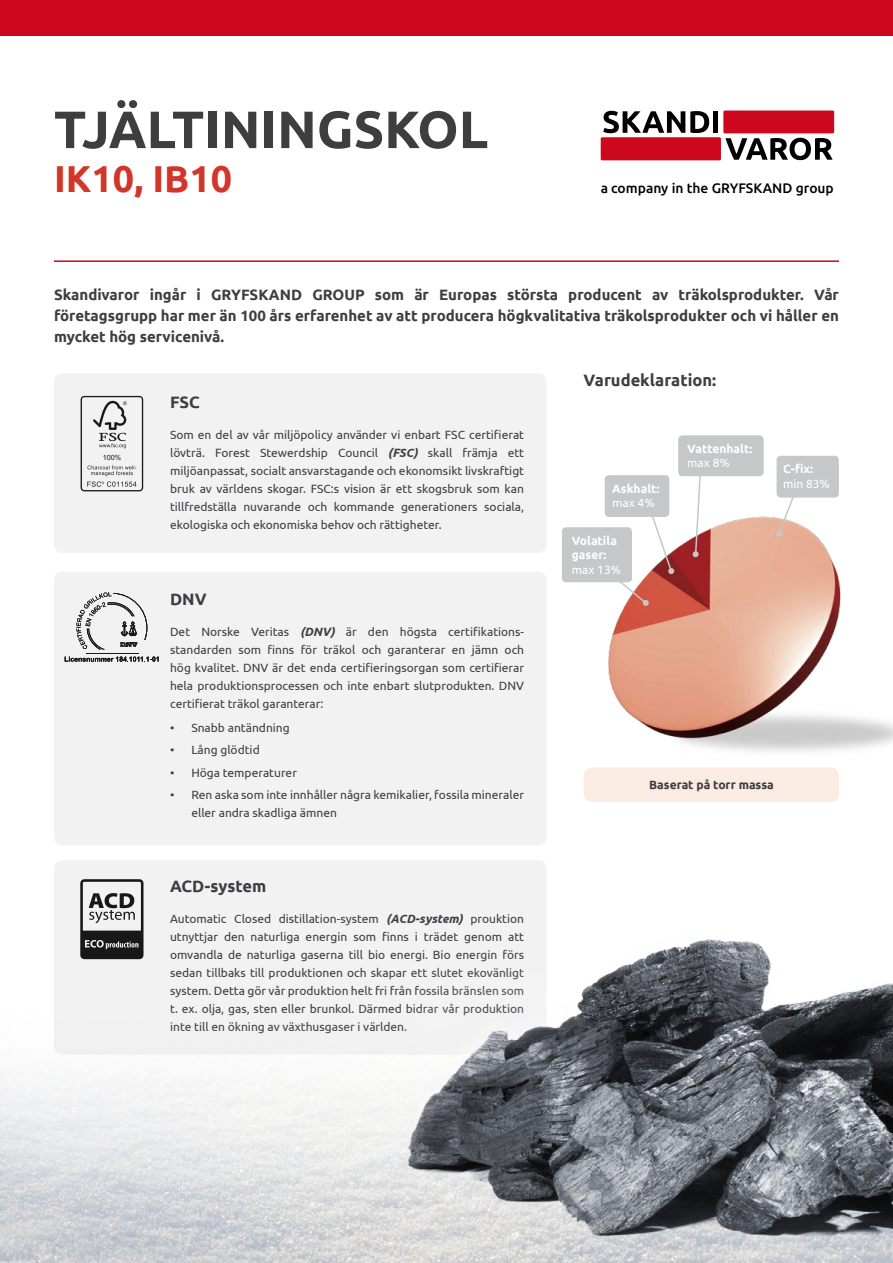
<style>
.page{position:relative;width:893px;height:1263px;background:#fff}
.page>*{position:absolute;margin:0;border:0;box-sizing:border-box;transform-origin:0 0}
.t1{font:700 52.5px "Ubuntu";color:#3e3d40}
.t2{font:700 37.5px "Ubuntu";color:#d13629}
.t3{font:700 16.5px "Ubuntu";color:#3e3d40}
.t4{font:700 15px/21px "Ubuntu";color:#3e3d40;text-align:justify}
.t5{font:500 13.8px "Ubuntu";color:#000}
.t6{font:12px/18px "Ubuntu";color:#3e3d40;text-align:justify}
.t7{font:700 12px/14.4px "Ubuntu";color:#fff}
.t8{font:12px "Ubuntu";color:#fff}
.t9{font:700 12px "Ubuntu";color:#3e3d40}
.t10{font:7.2px "Arial";color:#000}
.s1{font-weight:700;font-style:italic}
</style>
<div class="page">
<div style="left:54px;top:572px;width:492px;height:273px;background:#f2f2f3;border-radius:9px"></div>
<div style="left:54px;top:860px;width:492px;height:194px;background:#f2f2f3;border-radius:9px"></div>
<div style="left:0;top:0;width:893px;height:35px;background:#cd071e"></div>
<div style="left:723px;top:111px;width:111px;height:22px;background:#cd071e"></div>
<div style="left:601px;top:137px;width:120px;height:23px;background:#cd071e"></div>
<svg style="left:603px;top:111px;width:106px;height:22px"></svg>
<div style="left:713px;top:111px;width:5px;height:22px;background:#000"></div>
<svg style="left:725px;top:138px;width:107px;height:22px"></svg>
<div style="left:54px;top:373px;width:492px;height:180px;background:#f2f2f3;border-radius:9px"></div>
<hr style="left:54px;top:260px;width:785px;height:2px;background:#cd071e">
<svg style="left:81px;top:396px;width:62px;height:95px"></svg>
<svg style="left:65px;top:656px;width:94px;height:6px"></svg>
<hr style="left:86px;top:653px;width:52px;height:1px;background:#000">
<svg style="left:76px;top:592px;width:71px;height:57px"></svg>
<svg style="left:80px;top:879px;width:64px;height:40px"></svg>
<div style="left:605px;top:475px;width:64px;height:42px;background:#c6c7c8;border-radius:4px"></div>
<div style="left:562px;top:527px;width:70px;height:55px;background:#c6c7c8;border-radius:4px"></div>
<img style="left:596px;top:516px;width:297px;height:236px">
<div style="left:777px;top:456px;width:62px;height:41px;background:#c6c7c8;border-radius:4px"></div>
<svg style="left:776px;top:459px;width:33px;height:78px"></svg>
<svg style="left:603px;top:502px;width:71px;height:104px"></svg>
<svg style="left:692px;top:476px;width:11px;height:81px"></svg>
<div style="left:678px;top:435px;width:86px;height:41px;background:#c6c7c8;border-radius:4px"></div>
<img style="left:0;top:919px;width:893px;height:344px">
<div style="left:584px;top:767px;width:255px;height:35px;background:#faebe3;border-radius:9px"></div>
<h1 class="t1" style="left:54px;top:98px;width:436px">TJÄLTININGSKOL</h1>
<h2 class="t2" style="left:54px;top:156px;width:179px">Ik10, IB10</h2>
<p class="t5" style="left:601px;top:179px;width:235px">a company in the GRYFSKAND group</p>
<p class="t4" style="left:54px;top:284px;width:786px">Skandivaror ingår i GRYFSKAND GROUP som är Europas största producent av träkolsprodukter. Vår företagsgrupp har mer än 100 års erfarenhet av att producera högkvalitativa träkolsprodukter och vi håller en mycket hög servicenivå.</p>
<p class="t10" style="left:103px;top:453px;width:20px">100%</p>
<h3 class="t3" style="left:170px;top:392px;width:31px">FSC</h3>
<p class="t6" style="left:170px;top:425px;width:355px">Som en del av vår miljöpolicy använder vi enbart FSC certifierat lövträ. Forest Stewerdship Council <span class="s1">(FSC)</span> skall främja ett miljöanpassat, socialt ansvarstagande och ekonomsikt livskraftigt bruk av världens skogar. FSC:s vision är ett skogsbruk som kan tillfredställa nuvarande och kommande generationers sociala, ekologiska och ekonomiska behov och rättigheter.</p>
<h3 class="t3" style="left:170px;top:589px;width:38px">DNV</h3>
<p class="t6" style="left:170px;top:622px;width:355px">Det Norske Veritas <span class="s1">(DNV)</span> är den högsta certifikations&shy;standarden som finns för träkol och garanterar en jämn och hög kvalitet. DNV är det enda certifieringsorgan som certifierar hela produktionsprocessen och inte enbart slutprodukten. DNV certifierat träkol garanterar:</p>
<p class="t6" style="left:170px;top:719px;width:121px">• Snabb antändning</p>
<p class="t6" style="left:170px;top:741px;width:91px">• Lång glödtid</p>
<p class="t6" style="left:170px;top:763px;width:128px">• Höga temperaturer</p>
<p class="t6" style="left:191px;top:785px;width:334px;text-indent:-21px">• Ren aska som inte innhåller några kemikalier, fossila mineraler eller andra skadliga ämnen</p>
<h3 class="t3" style="left:170px;top:876px;width:98px">ACD-system</h3>
<p class="t6" style="left:170px;top:909px;width:356px">Automatic Closed distillation-system <span class="s1">(ACD-system)</span> prouktion utnyttjar den naturliga energin som finns i trädet genom att omvandla de naturliga gaserna till bio energi. Bio energin förs sedan tillbaks till produktionen och skapar ett slutet ekovänligt system. Detta gör vår produktion helt fri från fossila bränslen som t. ex. olja, gas, sten eller brunkol. Därmed bidrar vår produktion inte till en ökning av växthusgaser i världen.</p>
<h3 class="t3" style="left:584px;top:370px;width:134px">Varudeklaration:</h3>
<p class="t7" style="left:612px;top:481px;width:49px">Askhalt:</p>
<p class="t8" style="left:612px;top:496px;width:44px">max 4%</p>
<p class="t7" style="left:572px;top:533px;width:47px">Volatila gaser:</p>
<p class="t8" style="left:572px;top:562px;width:51px">max 13%</p>
<p class="t7" style="left:687px;top:441px;width:67px">Vattenhalt:</p>
<p class="t8" style="left:687px;top:455px;width:44px">max 8%</p>
<p class="t7" style="left:783px;top:462px;width:32px">C-fix:</p>
<p class="t8" style="left:783px;top:476px;width:48px">min 83%</p>
<p class="t9" style="left:649px;top:777px;width:126px">Baserat på torr massa</p>
</div>
